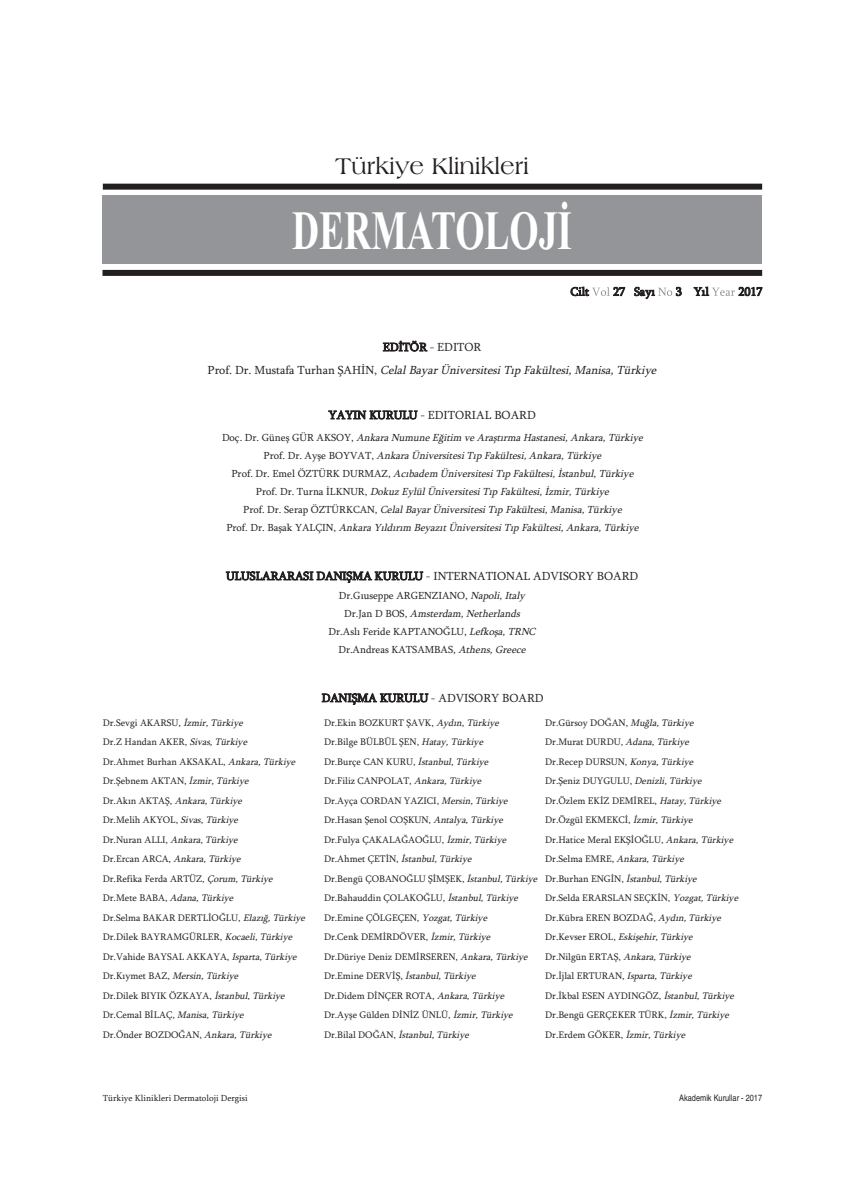
<style>
.page{position:relative;width:865px;height:1197px;background:#fff}
.page>*{position:absolute;margin:0;border:0;box-sizing:border-box;transform-origin:0 0}
.t1{font:700 55.35px "Times New Roman";color:#fff;scale:.68 1}
.t2{font:24px "Americana BT Roman";color:#231f20}
.t3{font:12px "Sylfaen";color:#231f20}
.t4{font:italic 12px/23.1px "Sylfaen";color:#231f20;text-align:center}
.t5{font:italic 10.5px/18px "Sylfaen";color:#231f20;text-align:center}
.t6{font:10.5px/18px "Sylfaen";color:#231f20;text-align:center}
.t7{font:9.75px/19.5px "Sylfaen";color:#231f20}
.t8{font:9px "Sylfaen";color:#231f20}
.t9{font:condensed 9px "Helvetica";color:#231f20}
.s1{font-style:normal}
.s2{font-style:italic}
</style>
<div class="page">
<div style="left:102px;top:195px;width:660px;height:68px;background:#939598"></div>
<div style="left:103px;top:184px;width:659px;height:6px;background:#231f20"></div>
<div style="left:102px;top:270px;width:660px;height:6px;background:#231f20"></div>
<svg style="left:592px;top:287px;width:18px;height:9px"></svg>
<svg style="left:658px;top:288px;width:14px;height:8px"></svg>
<svg style="left:712px;top:288px;width:23px;height:8px"></svg>
<h2 class="t2" style="left:335px;top:152px;width:195px">Türkiye Klinikleri</h2>
<h1 class="t1" style="left:292px;top:198px;width:413px">DERMATOLOJİ</h1>
<p class="t3" style="left:570px;top:284px;width:20px">Cilt</p>
<p class="t3" style="left:613px;top:284px;width:43px">27 Sayı</p>
<p class="t3" style="left:676px;top:284px;width:35px">3 Yıl</p>
<p class="t3" style="left:738px;top:284px;width:25px">2017</p>
<p class="t4" style="left:208px;top:335px;width:453px"><span class="s1">EDİTÖR - EDITOR<br>P r o f . D r . M u s t a fa T u r h a n Ş A H İ N ,</span> Celal Bayar Üniversitesi Tıp Fakültesi, Manisa, Türkiye</p>
<p class="t3" style="left:328px;top:408px;width:209px">YAYIN KURULU - EDITORIAL BOARD</p>
<p class="t5" style="left:222px;top:428px;width:425px"><span class="s1">D o ç . D r . G ü n e ş G Ü R A K S O Y ,</span> Ankara Numune Eğitim ve Araştırma Hastanesi, Ankara, Türkiye <span class="s1">P r o f . D r . A y ş e B O Y V A T ,</span> Ankara Üniversitesi Tıp Fakültesi, Ankara, Türkiye<br><span class="s1">P r o f . D r . E m e l Ö Z T Ü R K D U R M A Z ,</span> Acıbadem Üniversitesi Tıp Fakültesi, İstanbul, Türkiye<br><span class="s1">P r o f . D r . T u r n a İ L K N U R ,</span> Dokuz Eylül Üniversitesi Tıp Fakültesi, İzmir, Türkiye<br><span class="s1">P r o f . D r . S e r a p Ö Z T Ü R K C A N ,</span> Celal Bayar Üniversitesi Tıp Fakültesi, Manisa, Türkiye<br><span class="s1">P r o f . D r . B a ş a k Y A L Ç I N ,</span> Ankara Yıldırım Beyazıt Üniversitesi Tıp Fakültesi, Ankara, Türkiye</p>
<p class="t3" style="left:226px;top:569px;width:414px">ULUSLARARASI DANIŞMA KURULU - INTERNATIONAL ADVISORY BOARD</p>
<p class="t6" style="left:329px;top:586px;width:211px">Dr.Gıuseppe ARGENZIANO, <span class="s2">Napoli,Italy<br></span>D r . J a n D B O S , <span class="s2">Amsterdam, Netherlands </span>Dr.Aslı Feride KAPTANOĞLU, <span class="s2">Lefkoşa,TRNC </span>Dr.Andreas KATSAMBAS, <span class="s2">Athens,Greece</span></p>
<p class="t3" style="left:322px;top:690px;width:223px">DANIŞMA KURULU - ADVISORY BOARD</p>
<p class="t7" style="left:103px;top:712px;width:206px">Dr.Sevgi AKARSU, <span class="s2">İzmir,Türkiye<br></span>Dr.Z Handan AKER, <span class="s2">Sivas,Türkiye<br></span>Dr.Ahmet Burhan AKSAKAL, <span class="s2">Ankara,Türkiye </span>Dr.Şebnem AKTAN, <span class="s2">İzmir,Türkiye<br></span>Dr.Akın AKTAŞ, <span class="s2">Ankara,Türkiye<br></span>Dr.Melih AKYOL, <span class="s2">Sivas,Türkiye<br></span>Dr.Nuran ALLI, <span class="s2">Ankara,Türkiye<br></span>Dr.Ercan ARCA, <span class="s2">Ankara,Türkiye<br></span>Dr.Refika Ferda ARTÜZ, <span class="s2">Çorum,Türkiye </span>Dr.Mete BABA, <span class="s2">Adana,Türkiye<br></span>Dr.Selma BAKAR DERTLİOĞLU, <span class="s2">Elazığ,Türkiye </span>Dr.Dilek BAYRAMGÜRLER, <span class="s2">Kocaeli,Türkiye </span>Dr.Vahide BAYSAL AKKAYA, <span class="s2">Isparta,Türkiye </span>Dr.Kıymet BAZ, <span class="s2">Mersin,Türkiye<br></span>Dr.Dilek BIYIK ÖZKAYA, <span class="s2">İstanbul,Türkiye </span>Dr.Cemal BİLAÇ, <span class="s2">Manisa,Türkiye<br></span>Dr.Önder BOZDOĞAN, <span class="s2">Ankara,Türkiye</span></p>
<p class="t7" style="left:324px;top:712px;width:217px">Dr.Ekin BOZKURT ŞAVK, <span class="s2">Aydın,Türkiye<br></span>Dr.Bilge BÜLBÜL ŞEN, <span class="s2">Hatay,Türkiye<br></span>Dr.Burçe CAN KURU, <span class="s2">İstanbul,Türkiye<br></span>Dr.Filiz CANPOLAT, <span class="s2">Ankara,Türkiye<br></span>Dr.Ayça CORDAN YAZICI, <span class="s2">Mersin,Türkiye </span>Dr.Hasan Şenol COŞKUN, <span class="s2">Antalya,Türkiye </span>Dr.Fulya ÇAKALAĞAOĞLU, <span class="s2">İzmir,Türkiye </span>Dr.Ahmet ÇETİN, <span class="s2">İstanbul,Türkiye<br></span>Dr.Bengü ÇOBANOĞLU ŞİMŞEK, <span class="s2">İstanbul,Türkiye </span>Dr.Bahauddin ÇOLAKOĞLU, <span class="s2">İstanbul,Türkiye </span>Dr.Emine ÇÖLGEÇEN, <span class="s2">Yozgat,Türkiye<br></span>Dr.Cenk DEMİRDÖVER, <span class="s2">İzmir,Türkiye<br></span>Dr.Düriye Deniz DEMİRSEREN, <span class="s2">Ankara,Türkiye </span>Dr.Emine DERVİŞ, <span class="s2">İstanbul,Türkiye<br></span>Dr.Didem DİNÇER ROTA, <span class="s2">Ankara,Türkiye </span>Dr.Ayşe Gülden DİNİZ ÜNLÜ, <span class="s2">İzmir,Türkiye </span>Dr.Bilal DOĞAN, <span class="s2">İstanbul,Türkiye</span></p>
<p class="t7" style="left:545px;top:712px;width:197px">Dr.Gürsoy DOĞAN, <span class="s2">Muğla,Türkiye<br></span>Dr.Murat DURDU, <span class="s2">Adana,Türkiye<br></span>Dr.Recep DURSUN, <span class="s2">Konya,Türkiye<br></span>Dr.Şeniz DUYGULU, <span class="s2">Denizli,Türkiye </span>Dr.Özlem EKİZ DEMİREL, <span class="s2">Hatay,Türkiye </span>Dr.Özgül EKMEKCİ, <span class="s2">İzmir,Türkiye<br></span>Dr.Hatice Meral EKŞİOĞLU, <span class="s2">Ankara,Türkiye </span>Dr.Selma EMRE, <span class="s2">Ankara,Türkiye<br></span>Dr.Burhan ENGİN, <span class="s2">İstanbul,Türkiye<br></span>Dr.Selda ERARSLAN SEÇKİN, <span class="s2">Yozgat,Türkiye </span>Dr.Kübra EREN BOZDAĞ, <span class="s2">Aydın,Türkiye </span>Dr.Kevser EROL, <span class="s2">Eskişehir, Türkiye<br></span>Dr.Nilgün ERTAŞ, <span class="s2">Ankara,Türkiye<br></span>Dr.İjlal ERTURAN, <span class="s2">Isparta,Türkiye<br></span>Dr.İkbal ESEN AYDINGÖZ, <span class="s2">İstanbul,Türkiye </span>Dr.Bengü GERÇEKER TÜRK, <span class="s2">İzmir,Türkiye </span>Dr.Erdem GÖKER, <span class="s2">İzmir,Türkiye</span></p>
<p class="t8" style="left:103px;top:1092px;width:146px">Türkiye Klinikleri Dermatoloji Dergisi</p>
<p class="t9" style="left:679px;top:1092px;width:84px">Akademik Kurullar - 2017</p>
</div>
